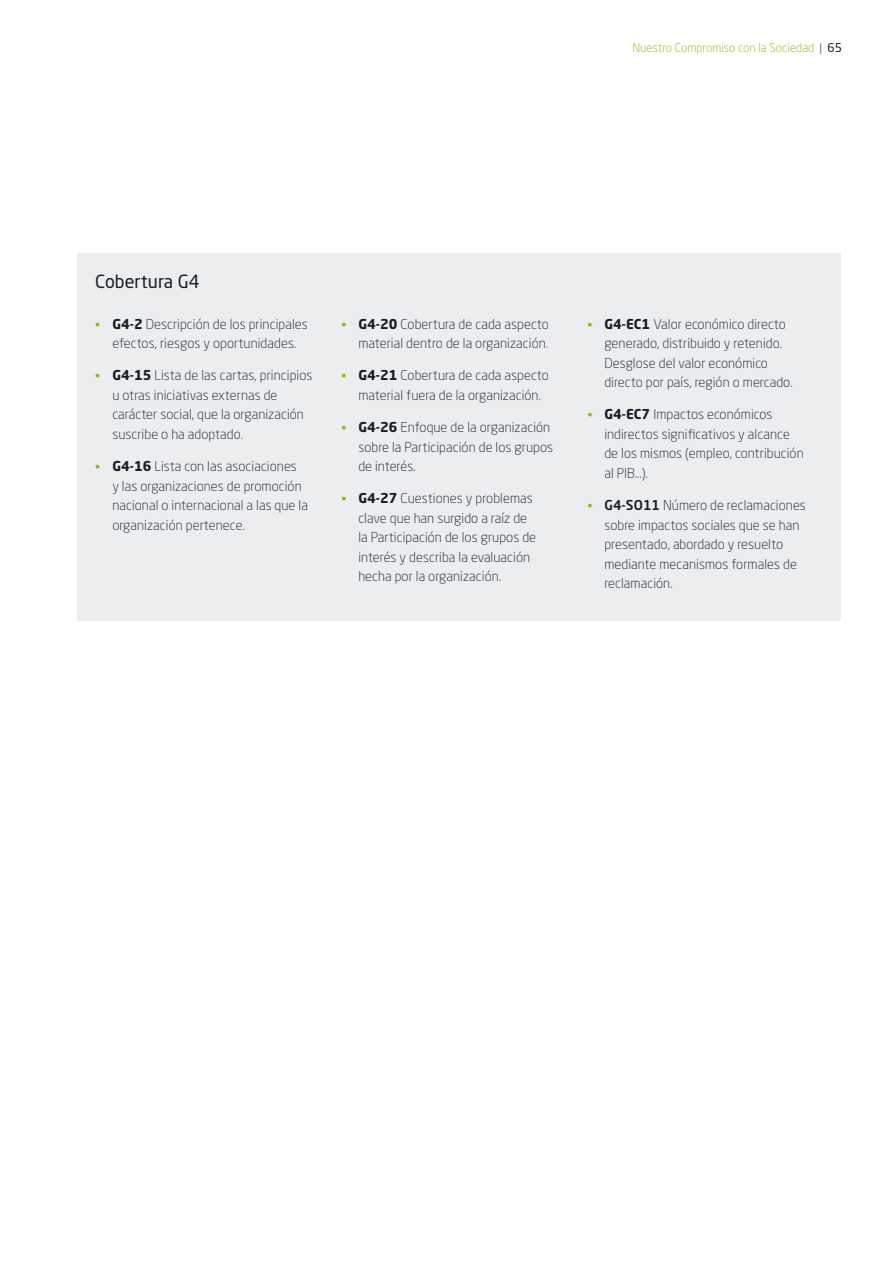
<style>
.page{position:relative;width:893px;height:1263px;background:#fff}
.page>*{position:absolute;margin:0;border:0;box-sizing:border-box;transform-origin:0 0}
.t1{font:18px "Neo Sans Std";letter-spacing:.005em;color:#151e28}
.t2{font:300 13.5px/19.5px "Neo Sans Std";letter-spacing:.005em;color:#151e28}
.t3{font:300 12px "Neo Sans Std";letter-spacing:.005em;color:#82bc00}
.s1{color:#151e28}
.s2{font-weight:400;color:#151e28}
.s3{font-size:12px;color:#82bc00}
.s4{font-weight:700}
.s5{font-weight:500}
</style>
<div class="page">
<div style="left:77px;top:253px;width:763px;height:368px;background:#ecedee"></div>
<p class="t3" style="left:632px;top:40px;width:211px">Nuestro Compromiso con la Sociedad <span class="s1">|</span> <span class="s2">65</span></p>
<h1 class="t1" style="left:95px;top:270px;width:106px">Cobertura G4</h1>
<p class="t2" style="left:95px;top:314px;width:214px;text-align:center"><span class="s3">•</span> <span class="s4">G4-2</span> Descripción de los principales efectos, riesgos y oportunidades.</p>
<p class="t2" style="left:112px;top:365px;width:202px;text-indent:-17px"><span class="s3">•</span> <span class="s4">G4-15</span> Lista de las cartas, principios u otras iniciativas externas de carácter social, que la organización suscribe o ha adoptado.</p>
<p class="t2" style="left:112px;top:456px;width:197px;text-indent:-17px"><span class="s3">•</span> <span class="s4">G4-16</span> Lista con las asociaciones<br>y las organizaciones de promoción nacional o internacional a las que la organización pertenece.</p>
<p class="t2" style="left:341px;top:314px;width:209px;text-align:right"><span class="s3">•</span> <span class="s4">G4-20</span> Cobertura de cada aspecto material dentro de la organización.</p>
<p class="t2" style="left:358px;top:365px;width:192px;text-indent:-17px"><span class="s3">•</span> <span class="s4">G4-21</span> Cobertura de cada aspecto material fuera de la organización.</p>
<p class="t2" style="left:358px;top:417px;width:196px;text-indent:-17px"><span class="s3">•</span> <span class="s4">G4-26</span> Enfoque de la organización sobre la Participación de los grupos de interés.</p>
<p class="t2" style="left:358px;top:488px;width:179px;text-indent:-17px"><span class="s3">•</span> <span class="s4">G4-27</span> Cuestiones y problemas clave que han surgido a raíz de la Participación de los grupos de interés y describa la evaluación hecha por la organización.</p>
<p class="t2" style="left:604px;top:314px;width:190px;text-indent:-17px"><span class="s3">•</span> <span class="s4">G4-EC1</span> Valor económico directo generado, distribuido y retenido.<br>Desglose del valor económico directo por país, región o mercado.</p>
<p class="t2" style="left:604px;top:404px;width:201px;text-indent:-17px"><span class="s3">•</span> <span class="s4">G4-EC7</span> Impactos económicos indirectos significativos y alcance de los mismos (empleo, contribución al PIB…).</p>
<p class="t2" style="left:604px;top:495px;width:203px;text-indent:-17px"><span class="s3">•</span> <span class="s5">G4-SO11</span> Número de reclamaciones sobre impactos sociales que se han presentado, abordado y resuelto mediante mecanismos formales de reclamación.</p>
</div>
